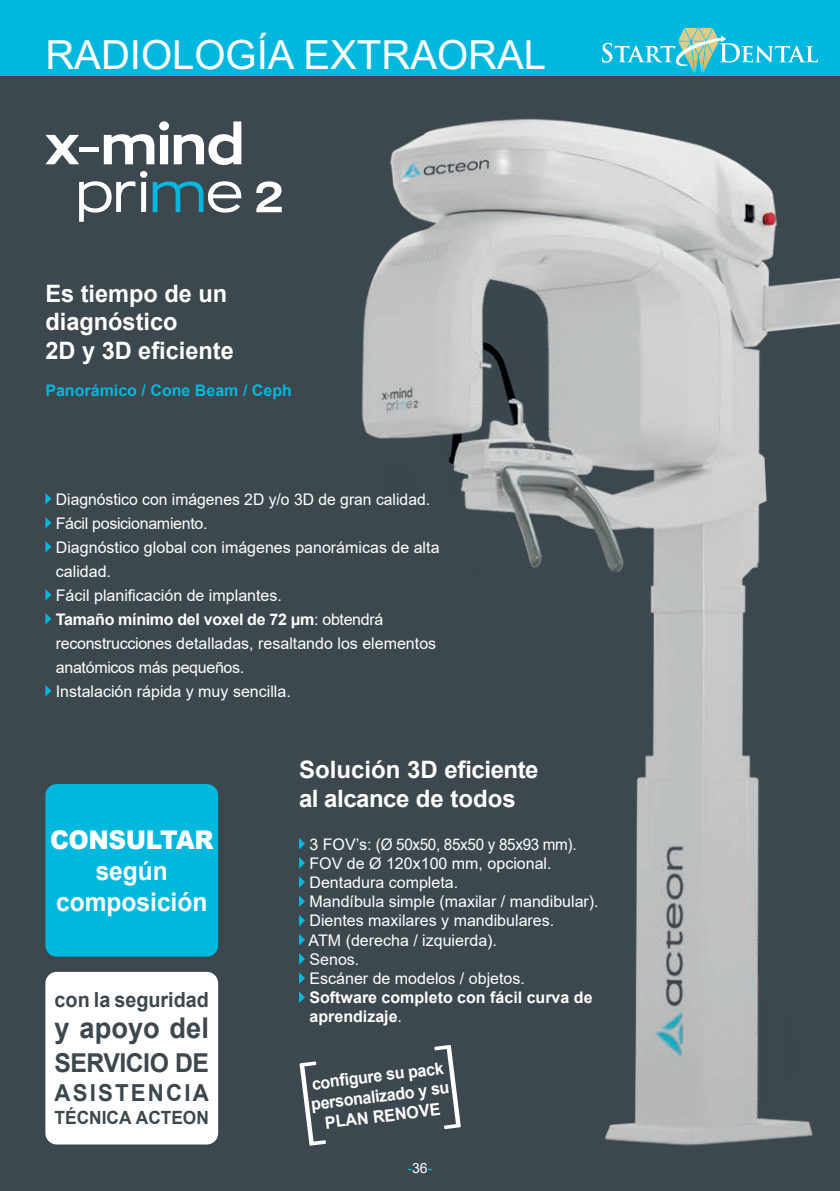
<style>
.page{position:relative;width:840px;height:1191px;background:#fff}
.page>*{position:absolute;margin:0;border:0;box-sizing:border-box;transform-origin:0 0}
.t1{font:40px "Arial";color:#fff}
.t2{font:700 28.6px "Arial";color:#3d474e;scale:.95 1}
.t3{font:700 26px "Arial";letter-spacing:-.02em;color:#3d474e;scale:.95 1}
.t4{font:700 25.8px/31px "Arial";color:#fff;text-align:center;scale:.95 1}
.t5{font:900 25.8px "Arial";letter-spacing:-.02em;color:#fff;scale:.95 1}
.t6{font:700 24px/28.8px "Arial";color:#fff}
.t7{font:700 23.4px "Arial";letter-spacing:.095em;color:#3d474e;scale:.95 1}
.t8{font:700 20.8px "Arial";color:#3d474e;scale:.95 1}
.t9{font:700 18.2px "Arial";color:#3d474e;scale:.95 1}
.t10{font:700 16.8px/20.2px "Arial";color:#fff;text-align:center;scale:.95 1}
.t11{font:16px/24px "Arial";color:#fff}
.t12{font:700 16px/19.2px "Arial";color:#fff}
.t13{font:700 16px "Arial";color:#00b8de}
.t14{font:14px "Arial";color:#00b8de}
.s1{font-weight:700}
.s2{font-weight:400}
.s3{color:#3d474e}
</style>
<div class="page">
<div style="left:0;top:0;width:839px;height:1191px;background:#3d474e"></div>
<div style="left:0;top:0;width:839px;height:76px;background:#00b8de"></div>
<img style="left:192px;top:118px;width:647px;height:1028px">
<div style="left:45px;top:972px;width:173px;height:172px;background:#fff;border-radius:11px"></div>
<div style="left:45px;top:784px;width:173px;height:172px;background:#00b8de;border-radius:11px"></div>
<svg style="left:45px;top:493px;width:6px;height:11px"></svg>
<svg style="left:45px;top:517px;width:6px;height:11px"></svg>
<svg style="left:45px;top:541px;width:6px;height:11px"></svg>
<svg style="left:45px;top:589px;width:6px;height:11px"></svg>
<svg style="left:45px;top:613px;width:6px;height:11px"></svg>
<svg style="left:45px;top:685px;width:6px;height:11px"></svg>
<svg style="left:299px;top:837px;width:6px;height:12px"></svg>
<svg style="left:299px;top:857px;width:6px;height:11px"></svg>
<svg style="left:299px;top:876px;width:6px;height:12px"></svg>
<svg style="left:299px;top:895px;width:6px;height:12px"></svg>
<svg style="left:299px;top:914px;width:6px;height:12px"></svg>
<svg style="left:299px;top:933px;width:6px;height:12px"></svg>
<svg style="left:299px;top:953px;width:6px;height:11px"></svg>
<svg style="left:299px;top:972px;width:6px;height:12px"></svg>
<svg style="left:299px;top:991px;width:6px;height:12px"></svg>
<svg style="left:45px;top:135px;width:34px;height:29px"></svg>
<div style="left:79px;top:147px;width:19px;height:5px;background:#fff"></div>
<svg style="left:104px;top:121px;width:137px;height:44px"></svg>
<svg style="left:79px;top:171px;width:68px;height:51px"></svg>
<svg style="left:153px;top:181px;width:88px;height:32px"></svg>
<svg style="left:256px;top:181px;width:25px;height:31px"></svg>
<svg style="left:299px;top:1044px;width:161px;height:101px"></svg>
<img style="left:602px;top:29px;width:215px;height:44px">
<h1 class="t1" style="left:45px;top:27px;width:502px">RADIOLOGÍA EXTRAORAL</h1>
<h3 class="t6" style="left:45px;top:279px;width:190px">Es tiempo de un diagnóstico<br>2D y 3D eficiente</h3>
<p class="t13" style="left:45px;top:378px;width:248px">Panorámico / Cone Beam / Ceph</p>
<p class="t11" style="left:56px;top:487px;width:385px">Diagnóstico con imágenes 2D y/o 3D de gran calidad.<br>Fácil posicionamiento.<br>Diagnóstico global con imágenes panorámicas de alta calidad.<br>Fácil planificación de implantes.<br><span class="s1">Tamaño mínimo del voxel de 72 μm</span>: obtendrá reconstrucciones detalladas, resaltando los elementos anatómicos más pequeños.<br>Instalación rápida y muy sencilla.</p>
<h3 class="t5" style="left:50px;top:821px;width:173px">CONSULTAR</h3>
<h3 class="t4" style="left:56px;top:856px;width:161px">según composición</h3>
<h3 class="t8" style="left:55px;top:985px;width:164px">con la seguridad</h3>
<h2 class="t2" style="left:55px;top:1008px;width:164px">y apoyo del</h2>
<h3 class="t3" style="left:55px;top:1044px;width:164px">SERVICIO DE</h3>
<h3 class="t7" style="left:55px;top:1076px;width:164px">ASISTENCIA</h3>
<p class="t9" style="left:55px;top:1105px;width:164px">TÉCNICA ACTEON</p>
<h3 class="t6" style="left:299px;top:756px;width:241px">Solución 3D eficiente al alcance de todos</h3>
<p class="t11" style="left:308px;top:834px;width:291px;line-height:19.2px">3 FOV’s: (Ø 50x50, 85x50 y 85x93 mm).<br>FOV de Ø 120x100 mm, opcional.<br>Dentadura completa.<br>Mandíbula simple (maxilar / mandibular).<br>Dientes maxilares y mandibulares.<br>ATM (derecha / izquierda).<br>Senos.<br>Escáner de modelos / objetos.</p>
<p class="t12" style="left:309px;top:988px;width:284px">Software completo con fácil curva de aprendizaje<span class="s2">.</span></p>
<p class="t10" style="left:307px;top:1074px;width:148px;rotate:-7deg">confi gure su pack personalizado y su<br>PLAN RENOVE</p>
<p class="t14" style="left:407px;top:1158px;width:26px">-<span class="s3">36</span>-</p>
</div>
